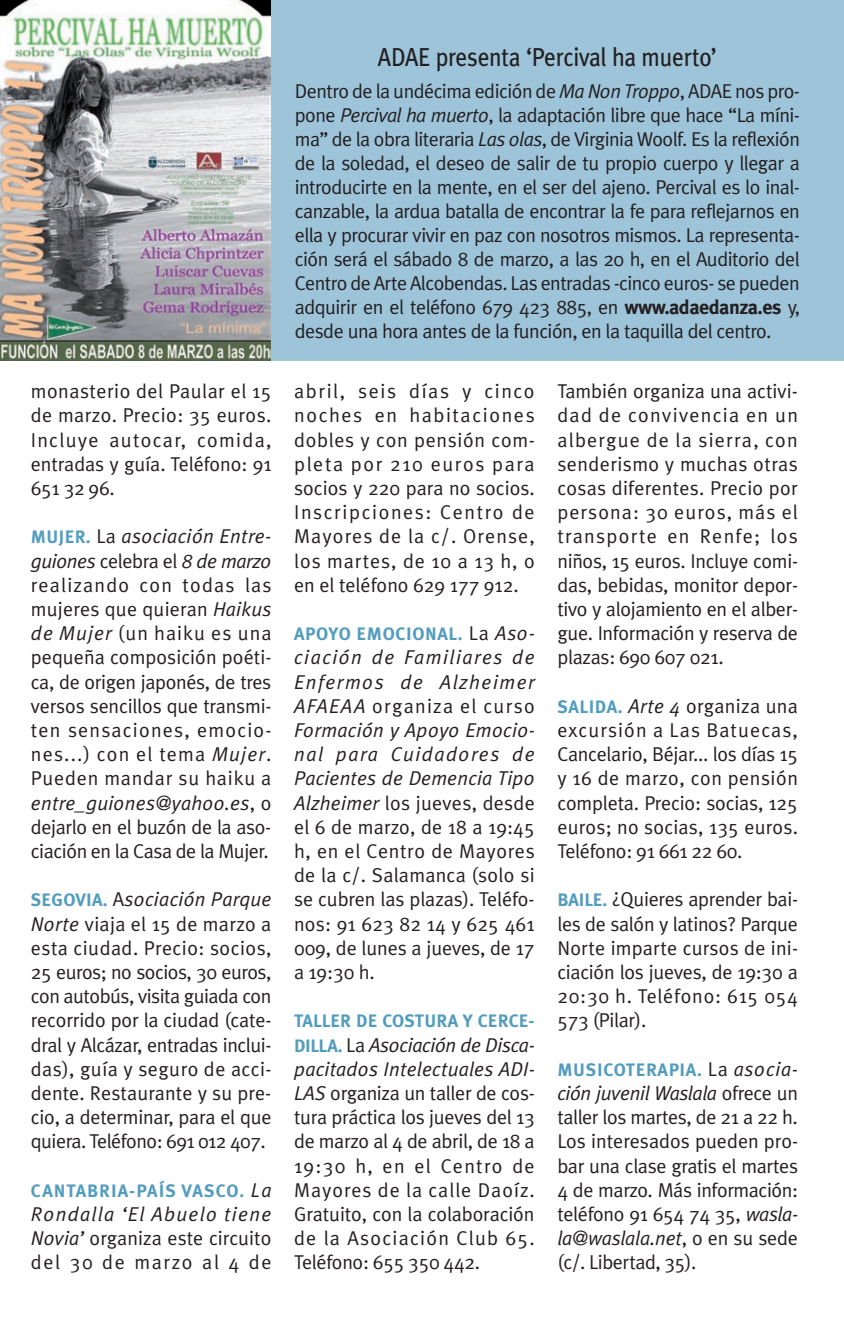
<style>
.page{position:relative;width:844px;height:1320px;background:#fff}
.page>*{position:absolute;margin:0;border:0;box-sizing:border-box;transform-origin:0 0}
.t1{font:26px "Meta Plus";letter-spacing:-.01em;color:#231f20;scale:.9 1}
.t2{font:20px/24.2px "Meta Plus Normal";letter-spacing:-.01em;color:#231f20;text-align:justify}
.t3{font:700 18px "Meta Plus";letter-spacing:.035em;color:#529cbe}
.t4{font:700 18px "Meta Plus";letter-spacing:.055em;color:#529cbe}
.t5{font:700 18px "Meta Plus";letter-spacing:.01em;color:#529cbe}
.s1{font-family:"Meta Plus";font-weight:700;font-size:18px;color:#529cbe}
.s2{font-style:italic}
.s3{font-family:"Meta Plus Normal";font-weight:400;font-style:italic;font-size:20px;color:#231f20}
.s4{font-family:"Meta Plus";font-weight:700}
.s5{font-family:"Meta Plus Normal";font-weight:400;font-size:20px;color:#231f20}
</style>
<div class="page">
<div style="left:2px;top:0;width:842px;height:360px;background:#9ec4da"></div>
<img style="left:1px;top:0;width:270px;height:360px">
<p class="t2" style="left:31px;top:381px;width:242px">monasterio del Paular el 15 de marzo. Precio: 35 euros.<br>Incluye autocar, comida, entradas y guía. Teléfono: 91<br>651 32 96.</p>
<p class="t2" style="left:31px;top:526px;width:242px"><span class="s1">MUJER.</span> La <span class="s2">asociación Entre&shy;guiones</span> celebra el <span class="s2">8 de marzo </span>realizando con todas las mujeres que quieran <span class="s2">Haikus de Mujer</span> (un haiku es una pequeña composición poéti&shy;ca, de origen japonés, de tres versos sencillos que transmi&shy;ten sensaciones, emocio&shy;nes...) con el tema <span class="s2">Mujer</span>.<br>Pueden mandar su haiku a <span class="s2">entre_guiones@yahoo.es</span>, o dejarlo en el buzón de la aso&shy;ciación en la Casa de la Mujer.</p>
<p class="t2" style="left:31px;top:889px;width:242px"><span class="s1">SEGOVIA.</span> A<span class="s2">sociación Parque Norte</span> viaja el 15 de marzo a esta ciudad. Precio: socios, 25 euros; no socios, 30 euros, con autobús, visita guiada con recorrido por la ciudad (cate&shy;dral y Alcázar, entradas inclui&shy;das), guía y seguro de acci&shy;dente. Restaurante y su pre&shy;cio, a determinar, para el que quiera. Teléfono: 691 012 407.</p>
<p class="t4" style="left:31px;top:1183px;width:242px">CANTABRIA-PAÍS VASCO. <span class="s3">La</span></p>
<p class="t2" style="left:31px;top:1203px;width:242px"><span class="s2">Rondalla ‘El Abuelo tiene Novia’</span> organiza este circuito del 30 de marzo al 4 de</p>
<h1 class="t1" style="left:378px;top:46px;width:378px">ADAE presenta ‘Percival ha muerto’</h1>
<p class="t2" style="left:295px;top:81px;width:507px">Dentro de la undécima edición de <span class="s2">Ma Non Troppo</span>, ADAE nos pro&shy;pone <span class="s2">Percival ha muerto</span>, la adaptación libre que hace “La míni&shy;ma” de la obra literaria <span class="s2">Las olas</span>, de Virginia Woolf. Es la reflexión de la soledad, el deseo de salir de tu propio cuerpo y llegar a introducirte en la mente, en el ser del ajeno. Percival es lo inal&shy;canzable, la ardua batalla de encontrar la fe para reflejarnos en ella y procurar vivir en paz con nosotros mismos. La representa&shy;ción será el sábado 8 de marzo, a las 20 h, en el Auditorio del Centro de Arte Alcobendas. Las entradas -cinco euros- se pueden adquirir en el teléfono 679 423 885, en <span class="s4">www.adaedanza.es</span> y, desde una hora antes de la función, en la taquilla del centro.</p>
<p class="t2" style="left:294px;top:381px;width:242px">abril, seis días y cinco noches en habitaciones dobles y con pensión com&shy;pleta por 210 euros para socios y 220 para no socios.<br>Inscripciones: Centro de Mayores de la c/. Orense, los martes, de 10 a 13 h, o en el teléfono 629 177 912.</p>
<p class="t3" style="left:294px;top:626px;width:242px">APOYO EMOCIONAL. <span class="s5">La</span> <span class="s3">Aso-</span></p>
<p class="t2" style="left:294px;top:647px;width:242px"><span class="s2">ciación de Familiares de Enfermos de Alzheimer AFAEAA</span> organiza el curso <span class="s2">Formación y Apoyo Emocio&shy;nal para Cuidadores de Pacientes de Demencia Tipo Alzheimer</span> los jueves, desde el 6 de marzo, de 18 a 19:45 h, en el Centro de Mayores de la c/. Salamanca (solo si se cubren las plazas). Teléfo&shy;nos: 91 623 82 14 y 625 461<br>009, de lunes a jueves, de 17 a 19:30 h.</p>
<p class="t5" style="left:294px;top:1014px;width:242px">TALLER DE COSTURA Y CERCE-</p>
<p class="t2" style="left:294px;top:1034px;width:242px"><span class="s1">DILLA.</span> La <span class="s2">Asociación de Disca&shy;pacitados Intelectuales ADI-LAS</span> organiza un taller de cos&shy;tura práctica los jueves del 13 de marzo al 4 de abril, de 18 a 19:30 h, en el Centro de Mayores de la calle Daoíz.<br>Gratuito, con la colaboración de la Asociación Club 65.<br>Teléfono: 655 350 442.</p>
<p class="t2" style="left:557px;top:381px;width:242px">También organiza una activi&shy;dad de convivencia en un albergue de la sierra, con senderismo y muchas otras cosas diferentes. Precio por persona: 30 euros, más el transporte en Renfe; los niños, 15 euros. Incluye comi&shy;das, bebidas, monitor depor&shy;tivo y alojamiento en el alber&shy;gue. Información y reserva de plazas: 690 607 021.</p>
<p class="t2" style="left:557px;top:695px;width:242px"><span class="s1">SALIDA.</span> <span class="s2">Arte 4</span> organiza una excursión a Las Batuecas, Cancelario, Béjar... los días 15 y 16 de marzo, con pensión completa. Precio: socias, 125 euros; no socias, 135 euros.<br>Teléfono: 91 661 22 60.</p>
<p class="t2" style="left:557px;top:889px;width:242px"><span class="s1">BAILE.</span> ¿Quieres aprender bai&shy;les de salón y latinos? Parque Norte imparte cursos de ini&shy;ciación los jueves, de 19:30 a 20:30 h. Teléfono: 615 054<br>573 (Pilar).</p>
<p class="t3" style="left:557px;top:1062px;width:242px">MUSICOTERAPIA. <span class="s5">La</span> <span class="s3">asocia-</span></p>
<p class="t2" style="left:557px;top:1082px;width:242px"><span class="s2">ción juvenil Waslala</span> ofrece un taller los martes, de 21 a 22 h.<br>Los interesados pueden pro&shy;bar una clase gratis el martes 4 de marzo. Más información: teléfono 91 654 74 35, <span class="s2">wasla&shy;la@waslala.net</span>, o en su sede (c/. Libertad, 35).</p>
</div>
